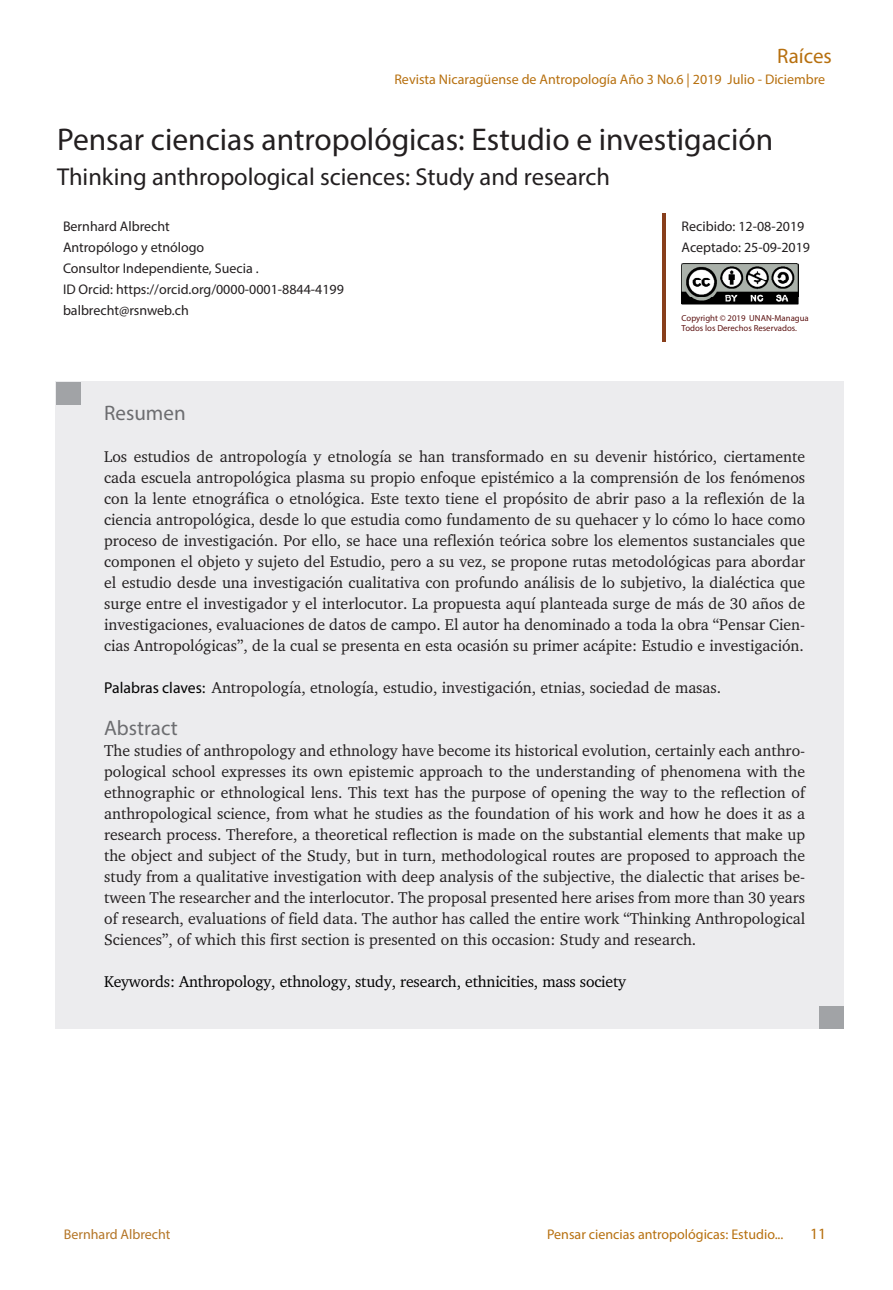
<style>
.page{position:relative;width:893px;height:1290px;background:#fff}
.page>*{position:absolute;margin:0;border:0;box-sizing:border-box;transform-origin:0 0}
.t1{font:31.5px "Myriad Pro";color:#231f20}
.t2{font:24.5px "Myriad Pro";color:#231f20}
.CUERPO_DE_TEXTO{font:21px "Myriad Pro";color:#6c6d70}
.t3{font:21px "Myriad Pro";color:#b7700f}
.CUERPO_DE_TEXTO-2{font:15.75px/21px "Charter";color:#231f20;text-align:justify}
.CUERPO_DE_TEXTO-3{font:15.75px "Charter";letter-spacing:-.01em;color:#000}
.t4{font:15.75px "Myriad Pro";color:#b7700f}
.t5{font:14px "Myriad Pro";color:#231f20}
.t6{font:14px "Myriad Pro";color:#b7700f}
.t7{font:14px "Myriad Pro";color:#b47526}
.t8{font:8.75px "Myriad Pro";color:#5c1211}
.s1{font-family:"Myriad Pro";color:#000}
</style>
<div class="page">
<div style="left:56px;top:381px;width:788px;height:648px;background:#ececee"></div>
<div style="left:56px;top:382px;width:25px;height:23px;background:#a1a3a6"></div>
<div style="left:819px;top:1006px;width:25px;height:23px;background:#a1a3a6"></div>
<hr style="left:662px;top:214px;width:4px;height:128px;background:#883e1b">
<img style="left:682px;top:263px;width:116px;height:41px">
<h3 class="t3" style="left:777px;top:43px;width:56px">Raíces</h3>
<p class="t6" style="left:394px;top:71px;width:432px">Revista Nicaragüense de Antropología Año 3 No.6 | 2019 Julio - Diciembre</p>
<p class="t1" style="left:57px;top:120px;width:718px">Pensar ciencias antropológicas: Estudio e investigación</p>
<p class="t2" style="left:57px;top:161px;width:555px">Thinking anthropological sciences: Study and research</p>
<p class="t5" style="left:682px;top:218px;width:124px">Recibido: 12-08-2019</p>
<p class="t5" style="left:682px;top:239px;width:130px">Aceptado: 25-09-2019</p>
<p class="t5" style="left:63px;top:218px;width:108px">Bernhard Albrecht</p>
<p class="t5" style="left:63px;top:239px;width:143px">Antropólogo y etnólogo</p>
<p class="t5" style="left:63px;top:260px;width:197px">Consultor Independiente, Suecia .</p>
<p class="t5" style="left:63px;top:281px;width:282px">ID Orcid: https://orcid.org/0000-0001-8844-4199</p>
<p class="t5" style="left:63px;top:302px;width:127px">balbrecht@rsnweb.ch</p>
<p class="t8" style="left:682px;top:312px;width:129px">Copyright © 2019 UNAN-Managua</p>
<p class="t8" style="left:682px;top:323px;width:117px">Todos los Derechos Reservados.</p>
<p class="CUERPO_DE_TEXTO" style="left:104px;top:400px;width:83px">Resumen</p>
<p class="CUERPO_DE_TEXTO-2" style="left:104px;top:446px;width:702px">Los estudios de antropología y etnología se han transformado en su devenir histórico, ciertamente cada escuela antropológica plasma su propio enfoque epistémico a la comprensión de los fenómenos con la lente etnográfica o etnológica. Este texto tiene el propósito de abrir paso a la reflexión de la ciencia antropológica, desde lo que estudia como fundamento de su quehacer y lo cómo lo hace como proceso de investigación. Por ello, se hace una reflexión teórica sobre los elementos sustanciales que componen el objeto y sujeto del Estudio, pero a su vez, se propone rutas metodológicas para abordar el estudio desde una investigación cualitativa con profundo análisis de lo subjetivo, la dialéctica que surge entre el investigador y el interlocutor. La propuesta aquí planteada surge de más de 30 años de investigaciones, evaluaciones de datos de campo. El autor ha denominado a toda la obra “Pensar Cien&shy;cias Antropológicas”, de la cual se presenta en esta ocasión su primer acápite: Estudio e investigación.</p>
<p class="CUERPO_DE_TEXTO-2" style="left:104px;top:677px;width:619px"><span class="s1">Palabras claves:</span> Antropología, etnología, estudio, investigación, etnias, sociedad de masas.</p>
<p class="CUERPO_DE_TEXTO" style="left:104px;top:715px;width:75px">Abstract</p>
<p class="CUERPO_DE_TEXTO-2" style="left:104px;top:740px;width:703px">The studies of anthropology and ethnology have become its historical evolution, certainly each anthro&shy;pological school expresses its own epistemic approach to the understanding of phenomena with the ethnographic or ethnological lens. This text has the purpose of opening the way to the reflection of anthropological science, from what he studies as the foundation of his work and how he does it as a research process. Therefore, a theoretical reflection is made on the substantial elements that make up the object and subject of the Study, but in turn, methodological routes are proposed to approach the study from a qualitative investigation with deep analysis of the subjective, the dialectic that arises be&shy;tween The researcher and the interlocutor. The proposal presented here arises from more than 30 years of research, evaluations of field data. The author has called the entire work “Thinking Anthropological Sciences”, of which this first section is presented on this occasion: Study and research.</p>
<p class="CUERPO_DE_TEXTO-3" style="left:104px;top:972px;width:523px">Keywords: Anthropology, ethnology, study, research, ethnicities, mass society</p>
<p class="t7" style="left:64px;top:1226px;width:108px">Bernhard Albrecht</p>
<p class="t6" style="left:547px;top:1226px;width:238px">Pensar ciencias antropológicas: Estudio...</p>
<p class="t4" style="left:810px;top:1224px;width:18px">11</p>
</div>
